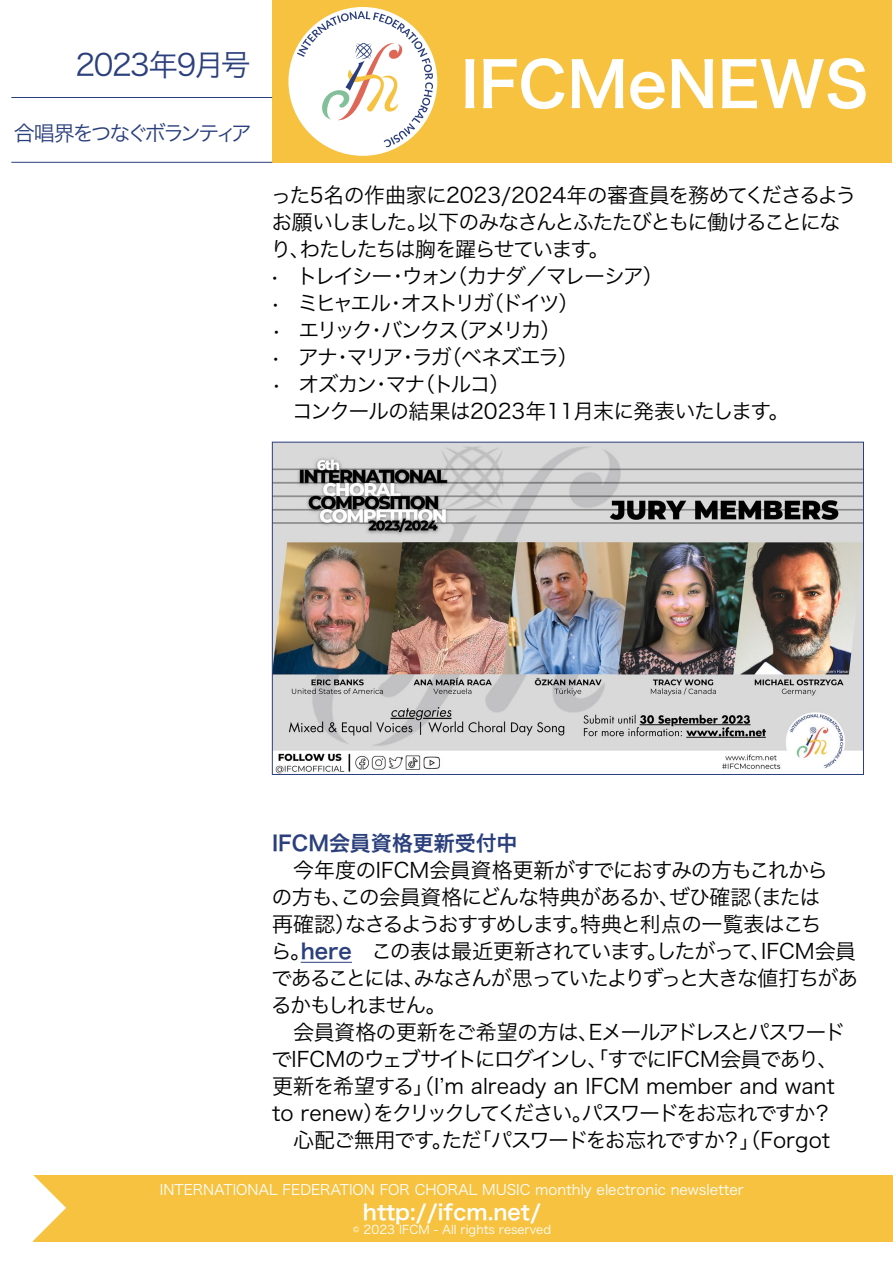
<style>
.page{position:relative;width:893px;height:1263px;background:#fff}
.page>*{position:absolute;margin:0;border:0;box-sizing:border-box;transform-origin:0 0}
.t1{font:61.5px "Hira Kaku Pro W6";color:#fff}
.t2{font:30px "Hira Kaku Pro W3";letter-spacing:-.05em;color:#2a3f7c}
.t3{font:21px/27px "Hira Kaku Pro W3";letter-spacing:-.065em;color:#000}
.t4{font:21px "Hira Kaku Pro W3";letter-spacing:-.1em;color:#000}
.t5{font:21px "Hira Kaku Pro W3";letter-spacing:-.145em;color:#000}
.t6{font:21px "Hira Kaku Pro W3";letter-spacing:-.095em;color:#000}
.t7{font:21px "Hira Kaku Pro W3";letter-spacing:-.14em;color:#000}
.t8{font:21px "Hira Kaku Pro W6";color:#fff}
.t9{font:21px "Hira Kaku Pro W6";color:#2a3f7c}
.t10{font:21px "Hira Kaku Pro W3";letter-spacing:-.14em;color:#2a3f7c}
.t11{font:14.25px "Hira Kaku Pro W3";color:#fff}
.t12{font:12px "Hira Kaku Pro W3";color:#fff}
.s1{font-family:"Hira Kaku Pro W6";color:#2a3f7c}
</style>
<div class="page">
<hr style="left:301px;top:962px;width:51px;height:1px;background:#2a3f7c">
<div style="left:33px;top:1176px;width:860px;height:66px;background:#f6c240"></div>
<svg style="left:33px;top:1175px;width:33px;height:66px"></svg>
<div style="left:272px;top:0;width:619px;height:163px;background:#f6c240"></div>
<div style="left:288px;top:7px;width:149px;height:149px;background:#fff;border-radius:50%"></div>
<svg style="left:297px;top:11px;width:136px;height:136px"></svg>
<hr style="left:11px;top:97px;width:261px;height:1px;background:#2a3f7c">
<hr style="left:11px;top:162px;width:261px;height:1px;background:#2a3f7c">
<img style="left:274px;top:444px;width:588px;height:329px">
<h2 class="t2" style="left:76px;top:38px;width:177px">2023年9月号</h2>
<p class="t10" style="left:14px;top:114px;width:239px">合唱界をつなぐボランティア</p>
<h1 class="t1" style="left:461px;top:29px;width:409px">IFCMeNEWS</h1>
<p class="t3" style="left:270px;top:180px;width:588px">った5名の作曲家に2023/2024年の審査員を務めてくださるようお願いしました。以下のみなさんとふたたびともに働けることになり、わたしたちは胸を躍らせています。</p>
<p class="t4" style="left:270px;top:258px;width:395px">• トレイシー・ウォン（カナダ／マレーシア）</p>
<p class="t5" style="left:271px;top:285px;width:310px">• ミヒャエル・オストリガ（ドイツ）</p>
<p class="t7" style="left:271px;top:312px;width:292px">• エリック・バンクス（アメリカ）</p>
<p class="t6" style="left:271px;top:339px;width:309px">• アナ・マリア・ラガ（ベネズエラ）</p>
<p class="t3" style="left:272px;top:369px;width:519px">• オズカン・マナ（トルコ）<br>　コンクールの結果は2023年11月末に発表いたします。</p>
<p class="t9" style="left:272px;top:824px;width:247px">IFCM会員資格更新受付中</p>
<p class="t3" style="left:271px;top:855px;width:589px">　今年度のIFCM会員資格更新がすでにおすみの方もこれから<br>の方も、この会員資格にどんな特典があるか、ぜひ確認（または<br>再確認）なさるようおすすめします。特典と利点の一覧表はこち<br>ら。<span class="s1">here</span>　この表は最近更新されています。したがって、IFCM会員であることには、みなさんが思っていたよりずっと大きな値打ちがあるかもしれません。<br>　会員資格の更新をご希望の方は、EメールアドレスとパスワードでIFCMのウェブサイトにログインし、「すでにIFCM会員であり、更新を希望する」（I’m already an IFCM member and want to renew）をクリックしてください。パスワードをお忘れですか？<br>　心配ご無用です。ただ「パスワードをお忘れですか？」（Forgot</p>
<p class="t11" style="left:160px;top:1177px;width:585px">INTERNATIONAL FEDERATION FOR CHORAL MUSIC monthly electronic newsletter</p>
<p class="t8" style="left:363px;top:1193px;width:179px">http://ifcm.net/</p>
<p class="t12" style="left:353px;top:1219px;width:200px">© 2023 IFCM - All rights reserved</p>
</div>
